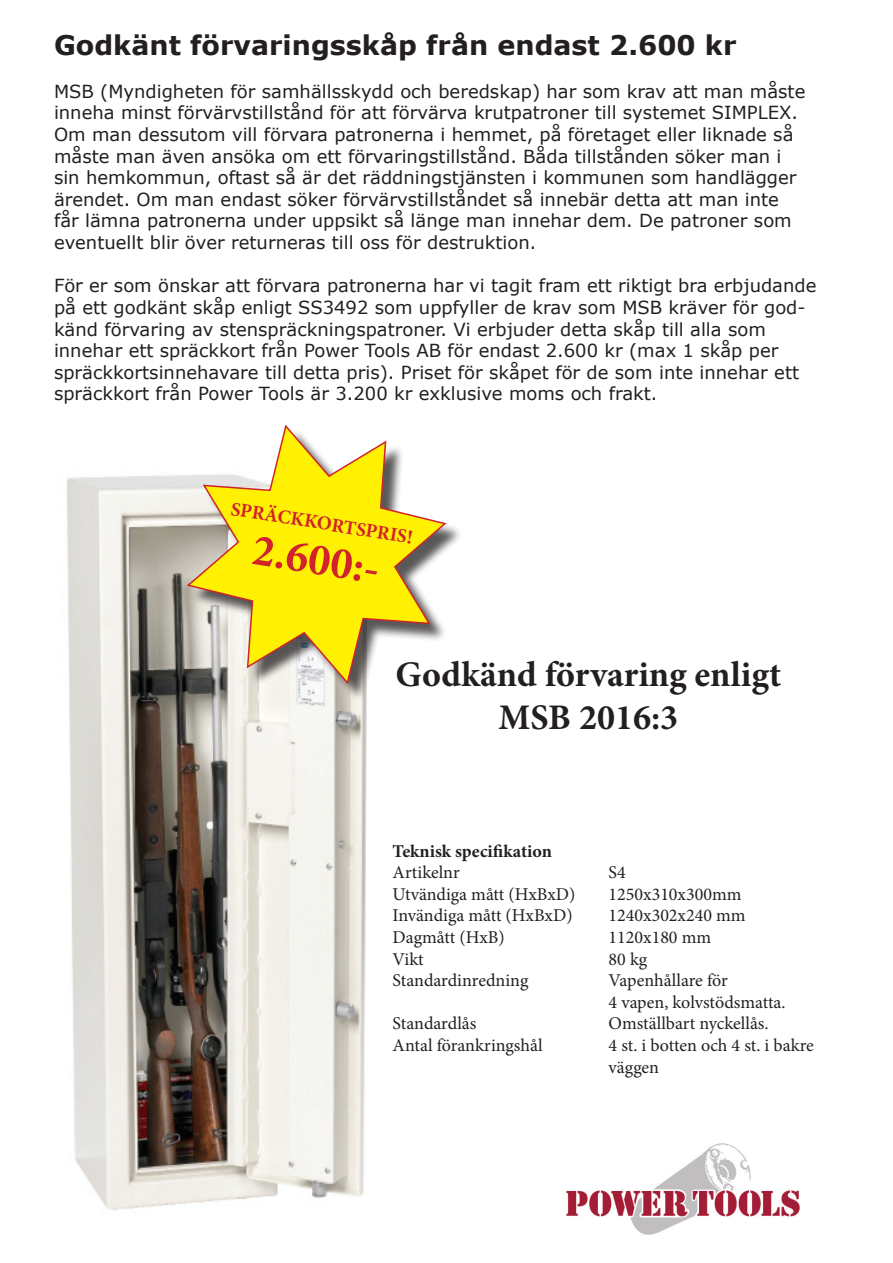
<style>
.page{position:relative;width:893px;height:1263px;background:#fff}
.page>*{position:absolute;margin:0;border:0;box-sizing:border-box;transform-origin:0 0}
.t1{font:700 45px "Minion Pro";color:#d1232a}
.t2{font:700 36px/43.2px "Minion Pro";color:#231f20;text-align:center}
.t3{font:700 27px "Verdana";color:#231f20}
.t4{font:700 19.5px "Minion Pro";color:#d1232a}
.t5{font:18px/21.6px "Verdana";color:#231f20}
.t6{font:18px/21.6px "Minion Pro";color:#231f20}
.t7{font:700 18px "Minion Pro";color:#231f20}
</style>
<div class="page">
<img style="left:66px;top:475px;width:301px;height:735px">
<img style="left:567px;top:1143px;width:232px;height:91px">
<div style="left:191px;top:428px;width:273px;height:274px;background:#231f20;opacity:.75"></div>
<svg style="left:185px;top:424px;width:263px;height:262px"></svg>
<h3 class="t3" style="left:54px;top:26px;width:684px">Godkänt förvaringsskåp från endast 2.600 kr</h3>
<p class="t5" style="left:54px;top:80px;width:753px">MSB (Myndigheten för samhällsskydd och beredskap) har som krav att man måste inneha minst förvärvstillstånd för att förvärva krutpatroner till systemet SIMPLEX.<br>Om man dessutom vill förvara patronerna i hemmet, på företaget eller liknade så måste man även ansöka om ett förvaringstillstånd. Båda tillstånden söker man i sin hemkommun, oftast så är det räddningstjänsten i kommunen som handlägger ärendet. Om man endast söker förvärvstillståndet så innebär detta att man inte får lämna patronerna under uppsikt så länge man innehar dem. De patroner som eventuellt blir över returneras till oss för destruktion.</p>
<p class="t5" style="left:54px;top:275px;width:764px">För er som önskar att förvara patronerna har vi tagit fram ett riktigt bra erbjudande på ett godkänt skåp enligt SS3492 som uppfyller de krav som MSB kräver för god&shy;känd förvaring av stenspräckningspatroner. Vi erbjuder detta skåp till alla som innehar ett spräckkort från Power Tools AB för endast 2.600 kr (max 1 skåp per spräckkortsinnehavare till detta pris). Priset för skåpet för de som inte innehar ett spräckkort från Power Tools är 3.200 kr exklusive moms och frakt.</p>
<p class="t4" style="left:233px;top:495px;width:185px;rotate:9deg">SPRÄCKKORTSPRIS!</p>
<h1 class="t1" style="left:258px;top:518px;width:130px;rotate:9deg">2.600:-</h1>
<h2 class="t2" style="left:395px;top:652px;width:387px">Godkänd förvaring enligt<br>MSB 2016:3</h2>
<p class="t7" style="left:393px;top:838px;width:161px">Teknisk specifikation</p>
<p class="t6" style="left:393px;top:862px;width:69px">Artikelnr</p>
<p class="t6" style="left:609px;top:862px;width:19px">S4</p>
<p class="t6" style="left:393px;top:883px;width:184px">Utvändiga mått (HxBxD)</p>
<p class="t6" style="left:609px;top:883px;width:134px">1250x310x300mm</p>
<p class="t6" style="left:393px;top:905px;width:181px">Invändiga mått (HxBxD)</p>
<p class="t6" style="left:609px;top:905px;width:138px">1240x302x240 mm</p>
<p class="t6" style="left:393px;top:926px;width:114px">Dagmått (HxB)</p>
<p class="t6" style="left:609px;top:926px;width:104px">1120x180 mm</p>
<p class="t6" style="left:393px;top:948px;width:32px">Vikt</p>
<p class="t6" style="left:609px;top:948px;width:40px">80 kg</p>
<p class="t6" style="left:393px;top:970px;width:137px">Standardinredning</p>
<p class="t6" style="left:609px;top:970px;width:178px">Vapenhållare för<br>4 vapen, kolvstödsmatta.</p>
<p class="t6" style="left:393px;top:1013px;width:85px">Standardlås</p>
<p class="t6" style="left:609px;top:1013px;width:161px">Omställbart nyckellås.</p>
<p class="t6" style="left:393px;top:1034px;width:151px">Antal förankringshål</p>
<p class="t6" style="left:609px;top:1034px;width:207px">4 st. i botten och 4 st. i bakre väggen</p>
</div>
